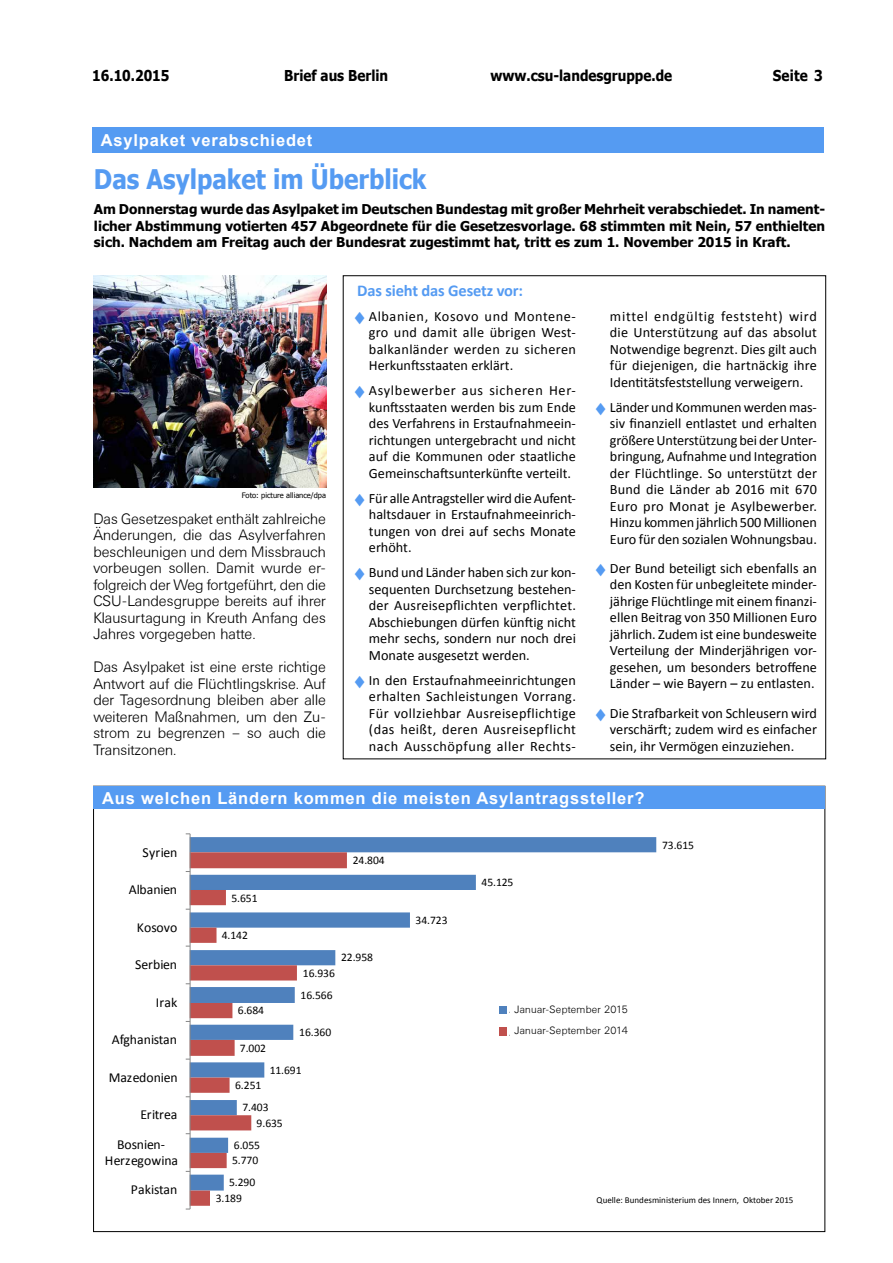
<style>
.page{position:relative;width:893px;height:1263px;background:#fff}
.page>*{position:absolute;margin:0;border:0;box-sizing:border-box;transform-origin:0 0}
._01_BaB_Überschrift{font:700 27px "Tahoma";color:#559bf2;scale:.9 1}
._05_BaB_Ü_weiss_kurz{font:700 16.5px "Arial";letter-spacing:.05em;color:#fff}
._01_BaB_Überschrift-2{font:700 16.5px "Arial";letter-spacing:.05em;color:#fff}
._09_BaB_Tabelle_Über{font:700 16.5px "Calibri";letter-spacing:-.01em;color:#559bf2}
._04_BaB_Fließtext{font:300 15px/16.5px "Univers BSK";color:#000;text-align:justify}
.t1{font:700 15px "Tahoma";color:#000;scale:.9 1}
.t2{font:14.25px/16.5px "Calibri";color:#000;text-align:justify}
.t3{font:13.8px/29.1px "Calibri";color:#000;text-align:right}
.t4{font:13.8px/29.2px "Calibri";letter-spacing:-.02em;color:#000}
._03_BaB_Teaser{font:700 13.5px/16.5px "Tahoma";color:#000;text-align:justify}
.t5{font:11.55px "Calibri";letter-spacing:-.005em;color:#000}
._10a_BaB_Impressum_W{font:300 10.5px "Univers BSK";letter-spacing:.02em;color:#000}
._09_BaB_Tabelle_Quel{font:9px "Calibri";color:#000}
._13_BaB_Rechtevermer{font:7.5px "Tahoma";color:#000}
.s1{color:#559bf2}
</style>
<div class="page">
<img style="left:93px;top:276px;width:233px;height:212px">
<div style="left:92px;top:128px;width:732px;height:25px;background:#559bf2"></div>
<svg style="left:191px;top:837px;width:465px;height:91px"></svg>
<svg style="left:191px;top:852px;width:156px;height:354px"></svg>
<hr style="left:190px;top:834px;width:1px;height:375px;background:#868686">
<div style="left:499px;top:1006px;width:8px;height:8px;background:#4f81bd"></div>
<div style="left:499px;top:1027px;width:8px;height:9px;background:#c0504d"></div>
<div style="left:94px;top:786px;width:731px;height:23px;background:#559bf2"></div>
<p class="t1" style="left:284px;top:65px;width:117px">Brief aus Berlin</p>
<p class="t1" style="left:92px;top:65px;width:87px">16.10.2015</p>
<p class="t1" style="left:490px;top:65px;width:203px">www.csu-landesgruppe.de</p>
<p class="t1" style="left:773px;top:65px;width:57px">Seite 3</p>
<p class="_01_BaB_Überschrift-2" style="left:101px;top:129px;width:213px">Asylpaket verabschiedet</p>
<p class="_01_BaB_Überschrift" style="left:94px;top:161px;width:371px">Das Asylpaket im Überblick</p>
<p class="_03_BaB_Teaser" style="left:94px;top:200px;width:733px">Am Donnerstag wurde das Asylpaket im Deutschen Bundestag mit großer Mehrheit verabschiedet. In nament&shy;licher Abstimmung votierten 457 Abgeordnete für die Gesetzesvorlage. 68 stimmten mit Nein, 57 enthielten sich. Nachdem am Freitag auch der Bundesrat zugestimmt hat, tritt es zum 1. November 2015 in Kraft.</p>
<p class="_13_BaB_Rechtevermer" style="left:242px;top:491px;width:86px">Foto: picture alliance/dpa</p>
<p class="_04_BaB_Fließtext" style="left:93px;top:510px;width:234px">Das Gesetzespaket enthält zahlreiche Änderungen, die das Asylverfahren beschleunigen und dem Missbrauch vorbeugen sollen. Damit wurde er&shy;folgreich der Weg fortgeführt, den die CSU-Landesgruppe bereits auf ihrer Klausurtagung in Kreuth Anfang des Jahres vorgegeben hatte.</p>
<p class="_04_BaB_Fließtext" style="left:93px;top:659px;width:234px">Das Asylpaket ist eine erste richtige Antwort auf die Flüchtlingskrise. Auf der Tagesordnung bleiben aber alle weiteren Maßnahmen, um den Zu&shy;strom zu begrenzen – so auch die Transitzonen.</p>
<p class="_09_BaB_Tabelle_Über" style="left:357px;top:280px;width:167px">Das sieht das Gesetz vor:</p>
<p class="t2" style="left:369px;top:308px;width:209px;text-indent:-17px"><span class="s1">♦</span>Albanien, Kosovo und Montene&shy;gro und damit alle übrigen West&shy;balkanländer werden zu sicheren Herkunfts-staaten erklärt.</p>
<p class="t2" style="left:369px;top:382px;width:209px;text-indent:-17px"><span class="s1">♦</span>Asylbewerber aus sicheren Her&shy;kunftsstaaten werden bis zum Ende des Verfahrens in Erstaufnahmeein&shy;richtungen untergebracht und nicht auf die Kommunen oder staatliche Gemeinschaftsunterkünfte verteilt.</p>
<p class="t2" style="left:369px;top:490px;width:209px;text-indent:-17px"><span class="s1">♦</span>Für alle Antragsteller wird die Aufent&shy;haltsdauer in Erstaufnahmeeinrich&shy;tungen von drei auf sechs Monate erhöht.</p>
<p class="t2" style="left:369px;top:564px;width:209px;text-indent:-17px"><span class="s1">♦</span>Bund und Länder haben sich zur kon&shy;sequenten Durchsetzung bestehen&shy;der Ausreisepflichten verpflichtet.<br>Abschiebungen dürfen künftig nicht mehr sechs, sondern nur noch drei Monate ausgesetzt werden.</p>
<p class="t2" style="left:369px;top:672px;width:209px;text-indent:-17px"><span class="s1">♦</span>In den Erstaufnahmeeinrichtungen erhalten Sachleistungen Vorrang.<br>Für vollziehbar Ausreisepflichtige (das heißt, deren Ausreisepflicht nach Ausschöpfung aller Rechts-</p>
<p class="t2" style="left:610px;top:308px;width:209px">mittel endgültig feststeht) wird die Unterstützung auf das absolut Notwendige begrenzt. Dies gilt auch für diejenigen, die hartnäckig ihre Identitätsfeststellung verweigern.</p>
<p class="t2" style="left:610px;top:399px;width:209px;text-indent:-17px"><span class="s1">♦</span>Länder und Kommunen werden mas&shy;siv finanziell entlastet und erhalten größere Unterstützung bei der Unter&shy;bringung, Aufnahme und Integration der Flüchtlinge. So unterstützt der Bund die Länder ab 2016 mit 670<br>Euro pro Monat je Asylbewerber.<br>Hinzu kommen jährlich 500 Millionen Euro für den sozialen Wohnungsbau.</p>
<p class="t2" style="left:610px;top:560px;width:209px;text-indent:-17px"><span class="s1">♦</span>Der Bund beteiligt sich ebenfalls an den Kosten für unbegleitete minder&shy;jährige Flüchtlinge mit einem finanzi&shy;ellen Beitrag von 350 Millionen Euro jährlich. Zudem ist eine bundesweite Verteilung der Minderjährigen vor&shy;gesehen, um besonders betroffene Länder – wie Bayern – zu entlasten.</p>
<p class="t2" style="left:610px;top:705px;width:209px;text-indent:-17px"><span class="s1">♦</span>Die Strafbarkeit von Schleusern wird verschärft; zudem wird es einfacher sein, ihr Vermögen einzuziehen.</p>
<p class="_05_BaB_Ü_weiss_kurz" style="left:102px;top:787px;width:544px">Aus welchen Ländern kommen die meisten Asylantragssteller?</p>
<p class="t3" style="left:143px;top:837px;width:36px">Syrien</p>
<p class="t3" style="left:129px;top:875px;width:50px">Albanien</p>
<p class="t3" style="left:137px;top:912px;width:42px">Kosovo</p>
<p class="t3" style="left:135px;top:950px;width:44px">Serbien</p>
<p class="t3" style="left:156px;top:987px;width:23px">Irak</p>
<p class="t3" style="left:112px;top:1025px;width:67px">Afghanistan</p>
<p class="t3" style="left:109px;top:1063px;width:70px">Mazedonien</p>
<p class="t4" style="left:117px;top:1100px;width:62px;text-indent:23px">Eritrea<br>Bosnien-</p>
<p class="t3" style="left:105px;top:1146px;width:75px">Herzegowina<br>Pakistan</p>
<p class="t5" style="left:231px;top:890px;width:28px">5.651</p>
<p class="t5" style="left:222px;top:928px;width:28px">4.142</p>
<p class="t5" style="left:353px;top:853px;width:33px">24.804</p>
<p class="t5" style="left:341px;top:950px;width:33px">22.958</p>
<p class="t5" style="left:303px;top:965px;width:33px">16.936</p>
<p class="t5" style="left:301px;top:988px;width:33px">16.566</p>
<p class="t5" style="left:299px;top:1025px;width:33px">16.360</p>
<p class="t5" style="left:270px;top:1063px;width:33px">11.691</p>
<p class="t5" style="left:238px;top:1003px;width:28px">6.684</p>
<p class="t5" style="left:240px;top:1040px;width:28px">7.002</p>
<p class="t5" style="left:235px;top:1078px;width:28px">6.251</p>
<p class="t5" style="left:257px;top:1115px;width:28px">9.635</p>
<p class="t5" style="left:232px;top:1153px;width:28px">5.770</p>
<p class="t5" style="left:216px;top:1190px;width:28px">3.189</p>
<p class="t5" style="left:242px;top:1100px;width:28px">7.403</p>
<p class="t5" style="left:234px;top:1138px;width:28px">6.055</p>
<p class="t5" style="left:229px;top:1175px;width:28px">5.290</p>
<p class="t5" style="left:416px;top:912px;width:33px">34.723</p>
<p class="t5" style="left:482px;top:875px;width:33px">45.125</p>
<p class="t5" style="left:662px;top:837px;width:33px">73.615</p>
<p class="t3" style="left:510px;top:998px;width:87px;line-height:22.2px;text-align:left">Jan.-Sept. 2015<br>Jan.-Sept. 2014</p>
<p class="_10a_BaB_Impressum_W" style="left:514px;top:1003px;width:115px">Januar-September 2015</p>
<p class="_10a_BaB_Impressum_W" style="left:514px;top:1025px;width:115px">Januar-September 2014</p>
<p class="_09_BaB_Tabelle_Quel" style="left:597px;top:1195px;width:198px">Quelle: Bundesministerium des Innern, Oktober 2015</p>
</div>
